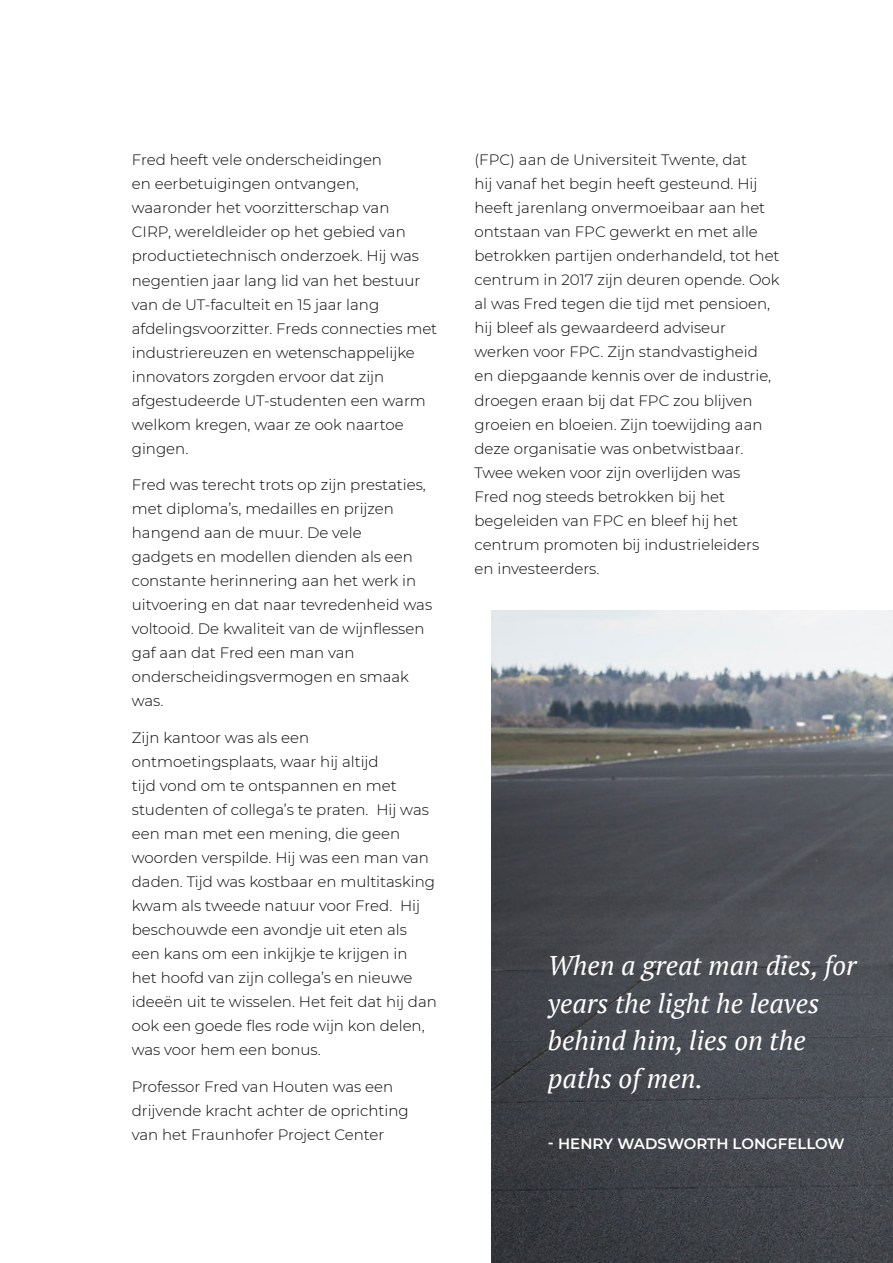
<style>
.page{position:relative;width:893px;height:1263px;background:#fff}
.page>*{position:absolute;margin:0;border:0;box-sizing:border-box;transform-origin:0 0}
.t1{font:italic 27px/37.5px "PT Serif";color:#fff}
.t2{font:300 15px/24px "Montserrat";color:#040503}
.t3{font:600 15px "Montserrat";color:#fff}
</style>
<div class="page">
<img style="left:492px;top:610px;width:401px;height:653px">
<p class="t2" style="left:132px;top:148px;width:307px">Fred heeft vele onderscheidingen<br>en eerbetuigingen ontvangen, waaronder het voorzitterschap van<br>CIRP, wereldleider op het gebied van productietechnisch onderzoek. Hij was negentien jaar lang lid van het bestuur van de UT-faculteit en 15 jaar lang afdelingsvoorzitter. Freds connecties met industriereuzen en wetenschappelijke innovators zorgden ervoor dat zijn afgestudeerde UT-studenten een warm welkom kregen, waar ze ook naartoe gingen.</p>
<p class="t2" style="left:132px;top:472px;width:302px">Fred was terecht trots op zijn prestaties, met diploma’s, medailles en prijzen hangend aan de muur. De vele<br>gadgets en modellen dienden als een constante herinnering aan het werk in uitvoering en dat naar tevredenheid was voltooid. De kwaliteit van de wijnflessen gaf aan dat Fred een man van onderscheidingsvermogen en smaak was.</p>
<p class="t2" style="left:132px;top:725px;width:307px">Zijn kantoor was als een ontmoetingsplaats, waar hij altijd<br>tijd vond om te ontspannen en met studenten of collega’s te praten. Hij was een man met een mening, die geen woorden verspilde. Hij was een man van daden. Tijd was kostbaar en multitasking kwam als tweede natuur voor Fred. Hij beschouwde een avondje uit eten als een kans om een inkijkje te krijgen in<br>het hoofd van zijn collega’s en nieuwe ideeën uit te wisselen. Het feit dat hij dan ook een goede fles rode wijn kon delen, was voor hem een bonus.</p>
<p class="t2" style="left:132px;top:1074px;width:278px">Professor Fred van Houten was een drijvende kracht achter de oprichting van het Fraunhofer Project Center</p>
<p class="t2" style="left:474px;top:148px;width:307px">(FPC) aan de Universiteit Twente, dat<br>hij vanaf het begin heeft gesteund. Hij heeft jarenlang onvermoeibaar aan het ontstaan van FPC gewerkt en met alle betrokken partijen onderhandeld, tot het centrum in 2017 zijn deuren opende. Ook al was Fred tegen die tijd met pensioen, hij bleef als gewaardeerd adviseur werken voor FPC. Zijn standvastigheid en diepgaande kennis over de industrie, droegen eraan bij dat FPC zou blijven groeien en bloeien. Zijn toewijding aan deze organisatie was onbetwistbaar.<br>Twee weken voor zijn overlijden was<br>Fred nog steeds betrokken bij het begeleiden van FPC en bleef hij het centrum promoten bij industrieleiders en investeerders.</p>
<h1 class="t1" style="left:548px;top:947px;width:310px">When a great man dies, for years the light he leaves behind him, lies on the paths of men.</h1>
<p class="t3" style="left:548px;top:1133px;width:298px">- HENRY WADSWORTH LONGFELLOW</p>
</div>
